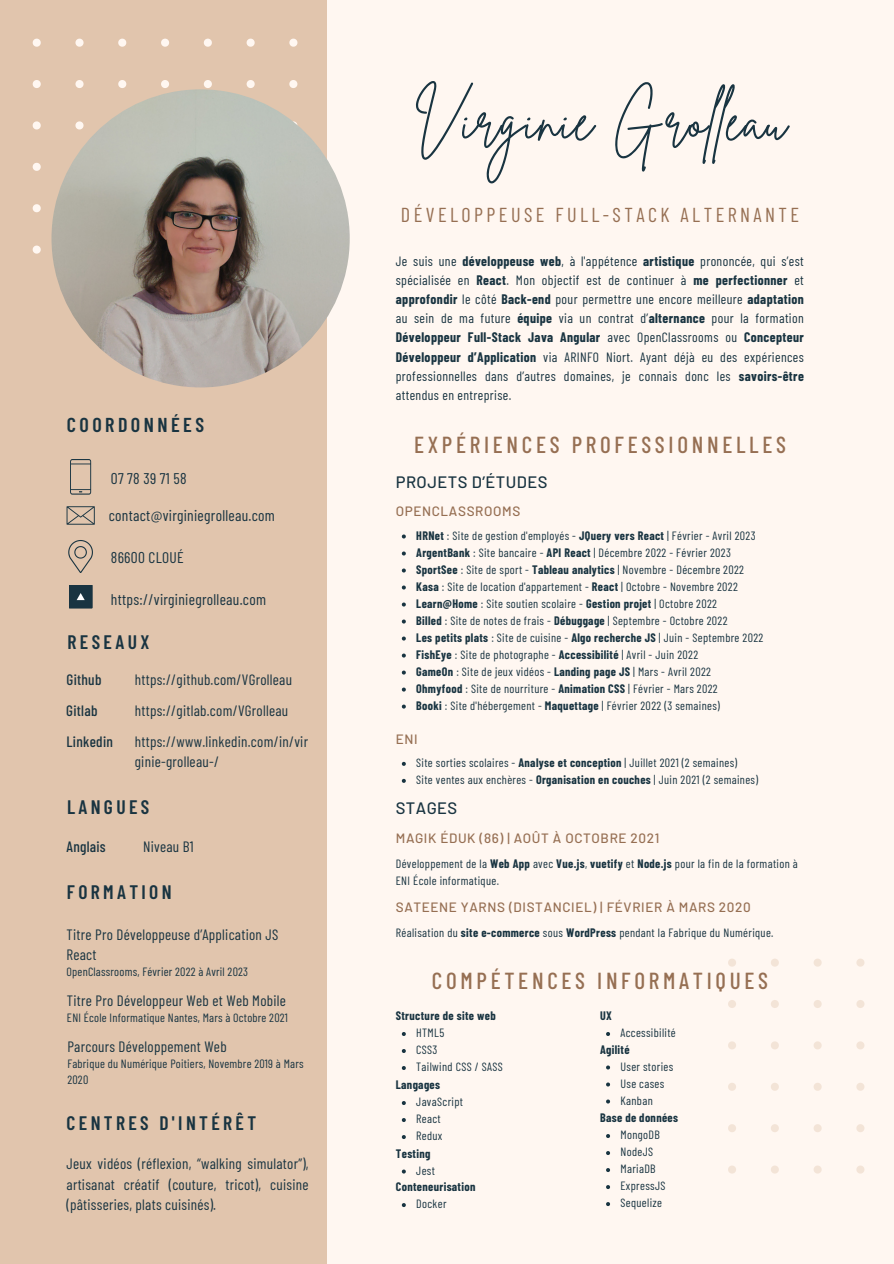
<style>
.page{position:relative;width:894px;height:1264px;background:#fff}
.page>*{position:absolute;margin:0;border:0;box-sizing:border-box;transform-origin:0 0}
.t1{font:56.25px "Brittany Signature";letter-spacing:.02em;color:#193441}
.t2{font:500 23.1px "Barlow Condensed";letter-spacing:.16em;color:#966f53}
.t3{font:20.1px "Barlow Condensed";letter-spacing:.17em;color:#966f53}
.t4{font:600 20.1px "Barlow Condensed";letter-spacing:.17em;color:#193441}
.t5{font:600 19.5px "Barlow Condensed";letter-spacing:.17em;color:#193441}
.t6{font:500 16.5px "Barlow";letter-spacing:.03em;color:#193441}
.t7{font:15.45px "Barlow Condensed";letter-spacing:.02em;color:#193441}
.t8{font:15px/20.2px "Barlow Condensed";letter-spacing:.02em;color:#193441}
.t9{font:500 15px "Barlow Condensed";letter-spacing:.02em;color:#193441}
.t10{font:13.5px/19.2px "Barlow Condensed";letter-spacing:.03em;color:#193441;text-align:justify}
.t11{font:500 13.5px "Barlow";letter-spacing:.045em;color:#966f53}
.t12{font:12px/16px "Barlow Condensed";letter-spacing:.03em;color:#193441}
.t13{font:700 12px "Barlow Condensed";letter-spacing:.03em;color:#193441}
.s1{font-weight:700}
</style>
<div class="page">
<div style="left:0;top:0;width:893px;height:1263px;background:#fff7f1"></div>
<div style="left:0;top:0;width:326px;height:1263px;background:#e1c5ad"></div>
<svg style="left:32px;top:39px;width:265px;height:215px"></svg>
<svg style="left:728px;top:959px;width:137px;height:214px"></svg>
<img style="left:51px;top:89px;width:298px;height:298px;border-radius:50%">
<svg style="left:70px;top:459px;width:21px;height:35px"></svg>
<svg style="left:67px;top:506px;width:28px;height:18px"></svg>
<svg style="left:68px;top:540px;width:25px;height:33px"></svg>
<svg style="left:69px;top:585px;width:24px;height:23px"></svg>
<svg style="left:401px;top:1032px;width:5px;height:3px"></svg>
<svg style="left:401px;top:1049px;width:5px;height:3px"></svg>
<svg style="left:401px;top:1066px;width:5px;height:3px"></svg>
<svg style="left:606px;top:1032px;width:4px;height:3px"></svg>
<svg style="left:401px;top:1101px;width:5px;height:3px"></svg>
<svg style="left:401px;top:1118px;width:5px;height:3px"></svg>
<svg style="left:401px;top:1135px;width:5px;height:3px"></svg>
<svg style="left:401px;top:1169px;width:5px;height:4px"></svg>
<svg style="left:401px;top:1203px;width:5px;height:3px"></svg>
<svg style="left:606px;top:1065px;width:4px;height:4px"></svg>
<svg style="left:606px;top:1082px;width:4px;height:4px"></svg>
<svg style="left:606px;top:1099px;width:4px;height:4px"></svg>
<svg style="left:606px;top:1134px;width:4px;height:3px"></svg>
<svg style="left:606px;top:1151px;width:4px;height:3px"></svg>
<svg style="left:606px;top:1168px;width:4px;height:3px"></svg>
<svg style="left:606px;top:1185px;width:4px;height:3px"></svg>
<svg style="left:606px;top:1202px;width:4px;height:3px"></svg>
<svg style="left:401px;top:534px;width:4px;height:4px"></svg>
<svg style="left:401px;top:551px;width:4px;height:4px"></svg>
<svg style="left:401px;top:568px;width:4px;height:4px"></svg>
<svg style="left:401px;top:585px;width:4px;height:4px"></svg>
<svg style="left:401px;top:602px;width:4px;height:4px"></svg>
<svg style="left:401px;top:619px;width:4px;height:4px"></svg>
<svg style="left:401px;top:636px;width:4px;height:4px"></svg>
<svg style="left:401px;top:653px;width:4px;height:4px"></svg>
<svg style="left:401px;top:670px;width:4px;height:4px"></svg>
<svg style="left:401px;top:687px;width:4px;height:4px"></svg>
<svg style="left:401px;top:704px;width:4px;height:4px"></svg>
<svg style="left:401px;top:761px;width:4px;height:4px"></svg>
<svg style="left:401px;top:778px;width:4px;height:4px"></svg>
<p class="t4" style="left:67px;top:412px;width:139px">COORDONNÉES</p>
<p class="t7" style="left:111px;top:468px;width:77px">07 78 39 71 58</p>
<p class="t7" style="left:109px;top:505px;width:168px">contact@virginiegrolleau.com</p>
<p class="t7" style="left:111px;top:547px;width:74px">86600 CLOUÉ</p>
<p class="t7" style="left:111px;top:589px;width:157px">https://virginiegrolleau.com</p>
<p class="t5" style="left:68px;top:630px;width:83px">RESEAUX</p>
<p class="t9" style="left:67px;top:670px;width:36px">Github</p>
<p class="t8" style="left:135px;top:669px;width:159px">https://github.com/VGrolleau</p>
<p class="t9" style="left:66px;top:701px;width:33px">Gitlab</p>
<p class="t8" style="left:135px;top:700px;width:155px">https://gitlab.com/VGrolleau</p>
<p class="t9" style="left:67px;top:731px;width:48px">Linkedin</p>
<p class="t8" style="left:135px;top:730px;width:175px">https://www.linkedin.com/in/vir ginie-grolleau-/</p>
<p class="t5" style="left:67px;top:794px;width:84px">LANGUES</p>
<p class="t9" style="left:67px;top:836px;width:41px">Anglais</p>
<p class="t8" style="left:143px;top:835px;width:52px">Niveau B1</p>
<p class="t5" style="left:67px;top:879px;width:106px">FORMATION</p>
<p class="t8" style="left:67px;top:924px;width:213px">Titre Pro Développeuse d’Application JS<br>React</p>
<p class="t12" style="left:67px;top:963px;width:183px">OpenClassrooms, Février 2022 à Avril 2023</p>
<p class="t8" style="left:67px;top:989px;width:220px">Titre Pro Développeur Web et Web Mobile</p>
<p class="t12" style="left:67px;top:1009px;width:222px">ENI École Informatique Nantes, Mars à Octobre 2021</p>
<p class="t8" style="left:67px;top:1035px;width:161px">Parcours Développement Web</p>
<p class="t12" style="left:67px;top:1054px;width:238px">Fabrique du Numérique Poitiers, Novembre 2019 à Mars<br>2020</p>
<p class="t5" style="left:67px;top:1110px;width:191px">CENTRES D'INTÉRÊT</p>
<p class="t8" style="left:67px;top:1153px;width:243px;text-align:justify">Jeux vidéos (réflexion, “walking simulator”), artisanat créatif (couture, tricot), cuisine (pâtisseries, plats cuisinés).</p>
<p class="t1" style="left:413px;top:84px;width:375px">Virginie Grol eau</p>
<p class="t3" style="left:401px;top:202px;width:400px">DÉVELOPPEUSE FULL-STACK ALTERNANTE</p>
<p class="t10" style="left:395px;top:251px;width:409px">Je suis une <span class="s1">développeuse web</span>, à l'appétence <span class="s1">artistique</span> prononcée, qui s’est spécialisée en <span class="s1">React</span>. Mon objectif est de continuer à <span class="s1">me perfectionner</span> et <span class="s1">approfondir</span> le côté <span class="s1">Back-end</span> pour permettre une encore meilleure <span class="s1">adaptation </span>au sein de ma future <span class="s1">équipe</span> via un contrat d’<span class="s1">alternance</span> pour la formation <span class="s1">Développeur Full-Stack Java Angular</span> avec OpenClassrooms ou <span class="s1">Concepteur Développeur d’Application</span> via ARINFO Niort. Ayant déjà eu des expériences professionnelles dans d’autres domaines, je connais donc les <span class="s1">savoirs-être </span>attendus en entreprise.</p>
<p class="t2" style="left:414px;top:429px;width:373px">EXPÉRIENCES PROFESSIONNELLES</p>
<p class="t6" style="left:395px;top:471px;width:153px">PROJETS D’ÉTUDES</p>
<p class="t11" style="left:395px;top:502px;width:126px">OPENCLASSROOMS</p>
<p class="t12" style="left:416px;top:526px;width:341px"><span class="s1">HRNet</span> : Site de gestion d'employés - <span class="s1">JQuery vers React</span> | Février - Avril 2023</p>
<p class="t12" style="left:416px;top:543px;width:316px"><span class="s1">ArgentBank</span> : Site bancaire - <span class="s1">API React</span> | Décembre 2022 - Février 2023</p>
<p class="t12" style="left:416px;top:560px;width:329px"><span class="s1">SportSee</span> : Site de sport - <span class="s1">Tableau analytics</span> | Novembre - Décembre 2022</p>
<p class="t12" style="left:416px;top:577px;width:323px"><span class="s1">Kasa</span> : Site de location d'appartement - <span class="s1">React</span> | Octobre - Novembre 2022</p>
<p class="t12" style="left:416px;top:594px;width:302px"><span class="s1">Learn@Home</span> : Site soutien scolaire - <span class="s1">Gestion projet</span> | Octobre 2022</p>
<p class="t12" style="left:416px;top:611px;width:313px"><span class="s1">Billed</span> : Site de notes de frais - <span class="s1">Débuggage</span> | Septembre - Octobre 2022</p>
<p class="t12" style="left:416px;top:628px;width:348px"><span class="s1">Les petits plats</span> : Site de cuisine - <span class="s1">Algo recherche JS</span> | Juin - Septembre 2022</p>
<p class="t12" style="left:416px;top:645px;width:283px"><span class="s1">FishEye</span> : Site de photographe - <span class="s1">Accessibilité</span> | Avril - Juin 2022</p>
<p class="t12" style="left:416px;top:662px;width:296px"><span class="s1">GameOn</span> : Site de jeux vidéos - <span class="s1">Landing page JS</span> | Mars - Avril 2022</p>
<p class="t12" style="left:416px;top:679px;width:303px"><span class="s1">Ohmyfood</span> : Site de nourriture - <span class="s1">Animation CSS</span> | Février - Mars 2022</p>
<p class="t12" style="left:416px;top:696px;width:305px"><span class="s1">Booki</span> : Site d'hébergement - <span class="s1">Maquettage</span> | Février 2022 (3 semaines)</p>
<p class="t11" style="left:395px;top:730px;width:23px">ENI</p>
<p class="t12" style="left:416px;top:754px;width:322px">Site sorties scolaires - <span class="s1">Analyse et conception</span> | Juillet 2021 (2 semaines)</p>
<p class="t12" style="left:416px;top:771px;width:343px">Site ventes aux enchères - <span class="s1">Organisation en couches</span> | Juin 2021 (2 semaines)</p>
<p class="t6" style="left:395px;top:797px;width:63px">STAGES</p>
<p class="t11" style="left:395px;top:830px;width:265px">MAGIK ÉDUK (86) | AOÛT À OCTOBRE 2021</p>
<p class="t12" style="left:395px;top:854px;width:403px;line-height:17px">Développement de la <span class="s1">Web App</span> avec <span class="s1">Vue.js</span>, <span class="s1">vuetify</span> et <span class="s1">Node.js</span> pour la fin de la formation à<br>ENI École informatique.</p>
<p class="t11" style="left:395px;top:899px;width:356px">SATEENE YARNS (DISTANCIEL) | FÉVRIER À MARS 2020</p>
<p class="t12" style="left:395px;top:924px;width:379px">Réalisation du <span class="s1">site e-commerce</span> sous <span class="s1">WordPress</span> pendant la Fabrique du Numérique.</p>
<p class="t2" style="left:432px;top:966px;width:337px">COMPÉTENCES INFORMATIQUES</p>
<p class="t13" style="left:395px;top:1007px;width:101px">Structure de site web</p>
<p class="t12" style="left:416px;top:1024px;width:29px">HTML5</p>
<p class="t12" style="left:416px;top:1041px;width:23px">CSS3</p>
<p class="t12" style="left:416px;top:1058px;width:88px">Tailwind CSS / SASS</p>
<p class="t13" style="left:600px;top:1007px;width:13px">UX</p>
<p class="t12" style="left:620px;top:1024px;width:57px">Accessibilité</p>
<p class="t13" style="left:600px;top:1041px;width:31px">Agilité</p>
<p class="t12" style="left:620px;top:1057px;width:54px">User stories</p>
<p class="t12" style="left:620px;top:1074px;width:45px">Use cases</p>
<p class="t12" style="left:620px;top:1091px;width:34px">Kanban</p>
<p class="t13" style="left:600px;top:1109px;width:80px">Base de données</p>
<p class="t12" style="left:620px;top:1126px;width:41px">MongoDB</p>
<p class="t12" style="left:620px;top:1143px;width:34px">NodeJS</p>
<p class="t12" style="left:620px;top:1160px;width:37px">MariaDB</p>
<p class="t12" style="left:620px;top:1177px;width:46px">ExpressJS</p>
<p class="t12" style="left:620px;top:1194px;width:43px">Sequelize</p>
<p class="t13" style="left:395px;top:1076px;width:46px">Langages</p>
<p class="t12" style="left:416px;top:1093px;width:48px">JavaScript</p>
<p class="t12" style="left:416px;top:1110px;width:26px">React</p>
<p class="t12" style="left:416px;top:1127px;width:28px">Redux</p>
<p class="t13" style="left:395px;top:1145px;width:36px">Testing</p>
<p class="t12" style="left:416px;top:1161px;width:20px">Jest</p>
<p class="t13" style="left:395px;top:1178px;width:81px">Conteneurisation</p>
<p class="t12" style="left:416px;top:1195px;width:32px">Docker</p>
</div>
